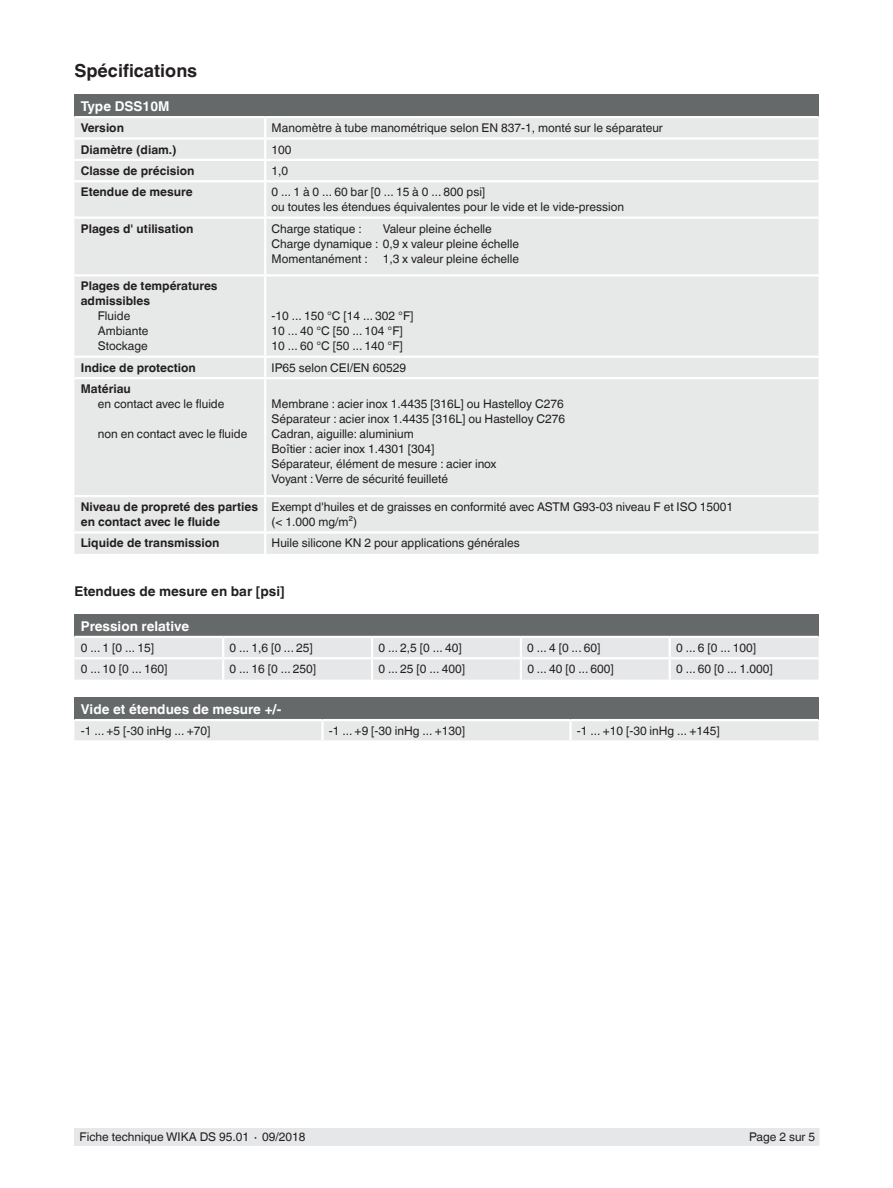
<style>
.page{position:relative;width:893px;height:1188px;background:#fff}
.page>*{position:absolute;margin:0;border:0;box-sizing:border-box;transform-origin:0 0}
.t1{font:700 18px "Helvetica World";color:#231f20}
.t2{font:700 13.5px "Helvetica World";color:#fff}
.t3{font:700 13.5px "Helvetica World";color:#231f20}
.t4{font:12px/15px "Helvetica World";color:#231f20}
.t5{font:700 12px/15px "Helvetica World";color:#231f20}
</style>
<div class="page">
<div style="left:75px;top:1128px;width:744px;height:17px;background:#e6e7e9"></div>
<div style="left:74px;top:95px;width:745px;height:22px;background:#666969"></div>
<div style="left:74px;top:118px;width:745px;height:436px;background:#e7e9e8"></div>
<hr style="left:74px;top:116px;width:191px;height:2px;background:#fff">
<hr style="left:265px;top:116px;width:554px;height:2px;background:#fff">
<hr style="left:264px;top:182px;width:2px;height:34px;background:#fff">
<hr style="left:264px;top:219px;width:2px;height:55px;background:#fff">
<hr style="left:264px;top:497px;width:2px;height:34px;background:#fff">
<hr style="left:265px;top:159px;width:554px;height:2px;background:#fff">
<hr style="left:265px;top:180px;width:554px;height:2px;background:#fff">
<hr style="left:265px;top:216px;width:554px;height:3px;background:#fff">
<hr style="left:265px;top:356px;width:554px;height:2px;background:#fff">
<svg style="left:264px;top:358px;width:2px;height:19px"></svg>
<hr style="left:265px;top:274px;width:554px;height:3px;background:#fff">
<hr style="left:264px;top:277px;width:2px;height:79px;background:#fff">
<hr style="left:265px;top:377px;width:554px;height:2px;background:#fff">
<hr style="left:264px;top:379px;width:2px;height:116px;background:#fff">
<hr style="left:265px;top:495px;width:554px;height:2px;background:#fff">
<hr style="left:265px;top:531px;width:554px;height:3px;background:#fff">
<hr style="left:264px;top:534px;width:2px;height:20px;background:#fff">
<hr style="left:74px;top:137px;width:191px;height:3px;background:#fff">
<hr style="left:265px;top:137px;width:554px;height:3px;background:#fff">
<svg style="left:264px;top:118px;width:2px;height:62px"></svg>
<hr style="left:74px;top:159px;width:191px;height:2px;background:#fff">
<hr style="left:74px;top:180px;width:191px;height:2px;background:#fff">
<hr style="left:74px;top:216px;width:191px;height:3px;background:#fff">
<hr style="left:74px;top:274px;width:191px;height:3px;background:#fff">
<hr style="left:74px;top:356px;width:191px;height:2px;background:#fff">
<hr style="left:74px;top:377px;width:191px;height:2px;background:#fff">
<hr style="left:74px;top:495px;width:191px;height:2px;background:#fff">
<hr style="left:74px;top:531px;width:191px;height:3px;background:#fff">
<div style="left:74px;top:614px;width:745px;height:23px;background:#666969"></div>
<hr style="left:74px;top:636px;width:149px;height:2px;background:#fff">
<hr style="left:223px;top:636px;width:149px;height:2px;background:#fff">
<hr style="left:372px;top:636px;width:149px;height:2px;background:#fff">
<hr style="left:521px;top:636px;width:149px;height:2px;background:#fff">
<hr style="left:670px;top:636px;width:149px;height:2px;background:#fff">
<div style="left:74px;top:638px;width:745px;height:42px;background:#e6e7e9"></div>
<hr style="left:74px;top:657px;width:149px;height:2px;background:#fff">
<hr style="left:223px;top:657px;width:149px;height:2px;background:#fff">
<hr style="left:222px;top:659px;width:2px;height:21px;background:#fff">
<hr style="left:372px;top:657px;width:149px;height:2px;background:#fff">
<hr style="left:371px;top:659px;width:2px;height:21px;background:#fff">
<hr style="left:521px;top:657px;width:149px;height:2px;background:#fff">
<hr style="left:520px;top:659px;width:2px;height:21px;background:#fff">
<hr style="left:670px;top:657px;width:149px;height:2px;background:#fff">
<hr style="left:669px;top:659px;width:2px;height:21px;background:#fff">
<div style="left:74px;top:698px;width:745px;height:22px;background:#666969"></div>
<div style="left:74px;top:721px;width:745px;height:19px;background:#e7e9e8"></div>
<hr style="left:570px;top:719px;width:249px;height:2px;background:#fff">
<hr style="left:569px;top:721px;width:3px;height:19px;background:#fff">
<hr style="left:74px;top:719px;width:248px;height:2px;background:#fff">
<hr style="left:322px;top:719px;width:248px;height:2px;background:#fff">
<hr style="left:321px;top:721px;width:3px;height:19px;background:#fff">
<h1 class="t1" style="left:74px;top:60px;width:124px">Spécifications</h1>
<p class="t2" style="left:81px;top:98px;width:90px">Type DSS10M</p>
<p class="t5" style="left:81px;top:120px;width:45px">Version</p>
<p class="t4" style="left:272px;top:120px;width:393px">Manomètre à tube manométrique selon EN 837-1, monté sur le séparateur</p>
<p class="t5" style="left:81px;top:142px;width:97px">Diamètre (diam.)</p>
<p class="t4" style="left:272px;top:142px;width:22px">100</p>
<p class="t5" style="left:81px;top:163px;width:115px">Classe de précision</p>
<p class="t4" style="left:272px;top:163px;width:18px">1,0</p>
<p class="t5" style="left:81px;top:185px;width:113px">Etendue de mesure</p>
<p class="t4" style="left:272px;top:185px;width:354px">0 ... 1 à 0 ... 60 bar [0 ... 15 à 0 ... 800 psi]<br>ou toutes les étendues équivalentes pour le vide et le vide-pression</p>
<p class="t5" style="left:81px;top:221px;width:114px">Plages d' utilisation</p>
<p class="t4" style="left:272px;top:221px;width:92px">Charge statique :</p>
<p class="t4" style="left:272px;top:221px;width:249px;text-indent:111px">Valeur pleine échelle<br>Charge dynamique : 0,9 x valeur pleine échelle<br>Momentanément : 1,3 x valeur pleine échelle</p>
<p class="t5" style="left:81px;top:279px;width:138px">Plages de températures admissibles</p>
<p class="t4" style="left:98px;top:309px;width:52px">Fluide<br>Ambiante<br>Stockage</p>
<p class="t4" style="left:272px;top:309px;width:143px">-10 ... 150 °C [14 ... 302 °F]<br>10 ... 40 °C [50 ... 104 °F]<br>10 ... 60 °C [50 ... 140 °F]</p>
<p class="t5" style="left:81px;top:360px;width:117px">Indice de protection</p>
<p class="t4" style="left:272px;top:360px;width:136px">IP65 selon CEI/EN 60529</p>
<p class="t5" style="left:81px;top:381px;width:52px">Matériau</p>
<p class="t4" style="left:98px;top:396px;width:128px">en contact avec le fluide</p>
<p class="t4" style="left:98px;top:426px;width:151px">non en contact avec le fluide</p>
<p class="t4" style="left:272px;top:396px;width:295px">Membrane : acier inox 1.4435 [316L] ou Hastelloy C276<br>Séparateur : acier inox 1.4435 [316L] ou Hastelloy C276<br>Cadran, aiguille: aluminium<br>Boîtier : acier inox 1.4301 [304]<br>Séparateur, élément de mesure : acier inox<br>Voyant : Verre de sécurité feuilleté</p>
<p class="t5" style="left:81px;top:499px;width:179px">Niveau de propreté des parties en contact avec le fluide</p>
<p class="t4" style="left:272px;top:499px;width:463px">Exempt d'huiles et de graisses en conformité avec ASTM G93-03 niveau F et ISO 15001 (&lt; 1.000 mg/m²)</p>
<p class="t5" style="left:81px;top:536px;width:140px">Liquide de transmission</p>
<p class="t4" style="left:272px;top:536px;width:250px">Huile silicone KN 2 pour applications générales</p>
<p class="t3" style="left:74px;top:584px;width:212px">Etendues de mesure en bar [psi]</p>
<p class="t2" style="left:81px;top:618px;width:110px">Pression relative</p>
<p class="t4" style="left:81px;top:640px;width:75px">0 ... 1 [0 ... 15]</p>
<p class="t4" style="left:230px;top:640px;width:85px">0 ... 1,6 [0 ... 25]</p>
<p class="t4" style="left:378px;top:640px;width:85px">0 ... 2,5 [0 ... 40]</p>
<p class="t4" style="left:527px;top:640px;width:75px">0 ... 4 [0 ... 60]</p>
<p class="t4" style="left:676px;top:640px;width:81px">0 ... 6 [0 ... 100]</p>
<p class="t4" style="left:81px;top:662px;width:88px">0 ... 10 [0 ... 160]</p>
<p class="t4" style="left:230px;top:662px;width:88px">0 ... 16 [0 ... 250]</p>
<p class="t4" style="left:378px;top:662px;width:88px">0 ... 25 [0 ... 400]</p>
<p class="t4" style="left:527px;top:662px;width:88px">0 ... 40 [0 ... 600]</p>
<p class="t4" style="left:676px;top:662px;width:98px">0 ... 60 [0 ... 1.000]</p>
<p class="t2" style="left:81px;top:701px;width:202px">Vide et étendues de mesure +/-</p>
<p class="t4" style="left:81px;top:723px;width:131px">-1 ... +5 [-30 inHg ... +70]</p>
<p class="t4" style="left:329px;top:723px;width:138px">-1 ... +9 [-30 inHg ... +130]</p>
<p class="t4" style="left:577px;top:723px;width:144px">-1 ... +10 [-30 inHg ... +145]</p>
<p class="t4" style="left:80px;top:1130px;width:227px">Fiche technique WIKA DS 95.01 ∙ 09/2018</p>
<p class="t4" style="left:749px;top:1130px;width:67px">Page 2 sur 5</p>
</div>
